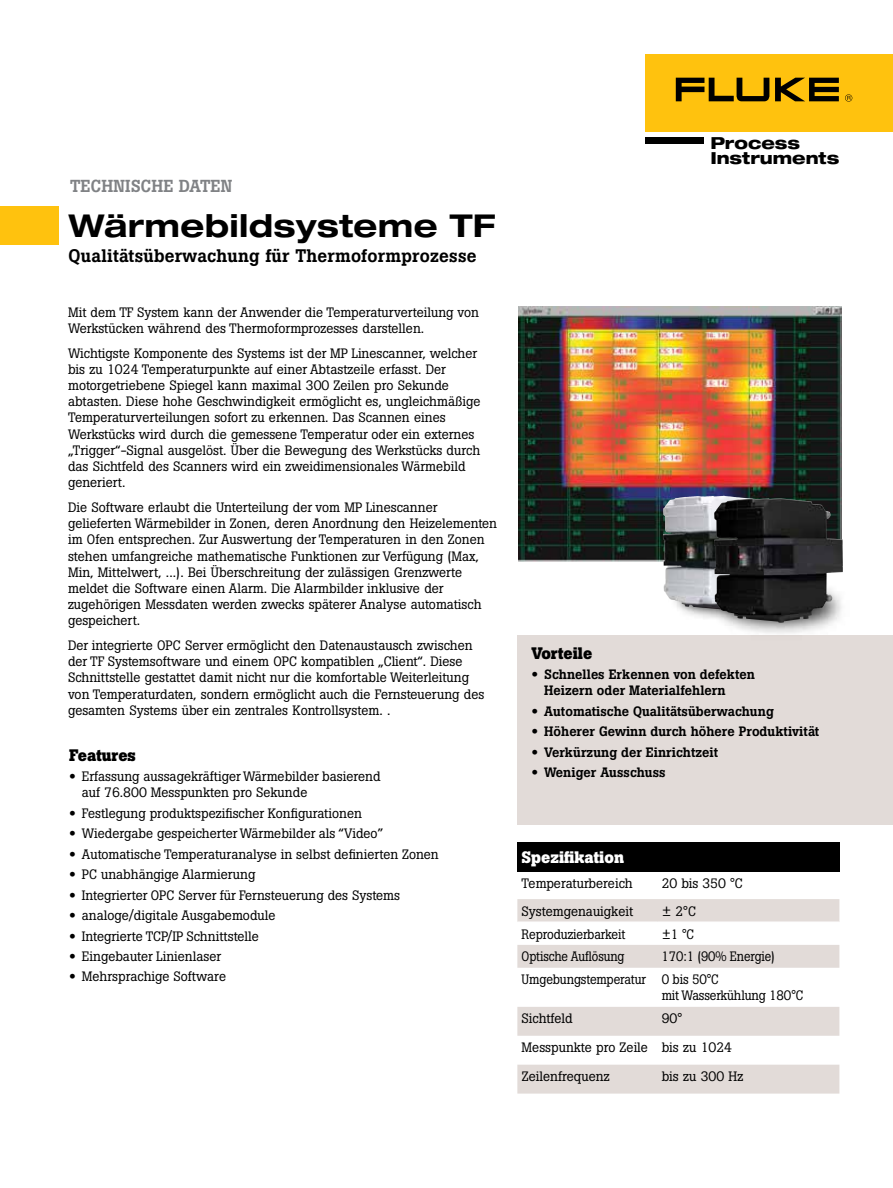
<style>
.page{position:relative;width:893px;height:1188px;background:#fff}
.page>*{position:absolute;margin:0;border:0;box-sizing:border-box;transform-origin:0 0}
.t1{font:700 expanded 31.5px "Helvetica Neue LT Std";letter-spacing:.01em;color:#000}
.t2{font:500 18px "Boton Pro";letter-spacing:.01em;color:#000}
.t3{font:500 17.25px "Boton Pro";letter-spacing:.01em;color:#808285}
.t4{font:800 expanded 16.65px/15.5px "Helvetica Neue LT Std";letter-spacing:-.005em;color:#000}
.t5{font:700 16.5px "Boton Pro";color:#000}
.t6{font:700 16.5px "Boton Pro";color:#fff}
.t7{font:13.5px/16.2px "Boton Pro";color:#000}
.t8{font:500 13.5px/16.2px "Boton Pro";color:#000}
.t9{font:13.5px/23px "Boton Pro";color:#000;scale:.93 1}
.t10{font:13.5px "Boton Pro";color:#000;scale:.95 1}
.s1{font-family:"Helvetica Neue LT Pro"}
.s2{font-family:"Helvetica Neue LT Pro";font-weight:500}
</style>
<div class="page">
<img style="left:519px;top:306px;width:323px;height:255px">
<div style="left:517px;top:635px;width:376px;height:190px;background:#e2dbd8"></div>
<div style="left:645px;top:54px;width:248px;height:77px;background:#ffc20e"></div>
<svg style="left:676px;top:78px;width:163px;height:23px"></svg>
<div style="left:645px;top:137px;width:59px;height:6px;background:#000"></div>
<svg style="left:845px;top:94px;width:7px;height:8px"></svg>
<div style="left:517px;top:842px;width:322px;height:29px;background:#000"></div>
<svg style="left:517px;top:899px;width:322px;height:195px;fill:#e2dbd8"></svg>
<hr style="left:517px;top:922px;width:140px;height:1px;background:#fff">
<hr style="left:657px;top:922px;width:182px;height:1px;background:#fff">
<div style="left:0;top:206px;width:58px;height:38px;background:#ffc20e"></div>
<img style="left:669px;top:594px;width:104px;height:37px">
<img style="left:663px;top:496px;width:60px;height:98px">
<img style="left:714px;top:498px;width:129px;height:125px">
<p class="t3" style="left:70px;top:174px;width:164px">TECHNISCHE DATEN</p>
<h1 class="t1" style="left:69px;top:206px;width:429px">Wärmebildsysteme TF</h1>
<h2 class="t2" style="left:69px;top:244px;width:409px">Qualitätsüberwachung für Thermoformprozesse</h2>
<p class="t4" style="left:710px;top:135px;width:131px">Process<br>Instruments</p>
<p class="t7" style="left:68px;top:304px;width:412px">Mit dem TF System kann der Anwender die Temperaturverteilung von<br>Werkstücken während des Thermoformprozesses darstellen.</p>
<p class="t7" style="left:68px;top:345px;width:414px">Wichtigste Komponente des Systems ist der MP Linescanner, welcher bis zu 1024 Temperaturpunkte auf einer Abtastzeile erfasst. Der motorgetriebene Spiegel kann maximal 300 Zeilen pro Sekunde abtasten. Diese hohe Geschwindigkeit ermöglicht es, ungleichmäßige Temperaturverteilungen sofort zu erkennen. Das Scannen eines Werkstücks wird durch die gemessene Temperatur oder ein externes „Trigger“-Signal ausgelöst. Über die Bewegung des Werkstücks durch das Sichtfeld des Scanners wird ein zweidimensionales Wärmebild generiert.</p>
<p class="t7" style="left:68px;top:499px;width:431px">Die Software erlaubt die Unterteilung der vom MP Linescanner gelieferten Wärmebilder in Zonen, deren Anordnung den Heizelementen im Ofen entsprechen. Zur Auswertung der Temperaturen in den Zonen stehen umfangreiche mathematische Funktionen zur Verfügung (Max, Min, Mittelwert, ...). Bei Überschreitung der zulässigen Grenzwerte meldet die Software einen Alarm. Die Alarmbilder inklusive der zugehörigen Messdaten werden zwecks späterer Analyse automatisch gespeichert.</p>
<p class="t7" style="left:68px;top:637px;width:418px">Der integrierte OPC Server ermöglicht den Datenaustausch zwischen der TF Systemsoftware und einem OPC kompatiblen „Client“. Diese Schnittstelle gestattet damit nicht nur die komfortable Weiterleitung von Temperaturdaten, sondern ermöglicht auch die Fernsteuerung des gesamten Systems über ein zentrales Kontrollsystem. .</p>
<p class="t5" style="left:531px;top:642px;width:62px">Vorteile</p>
<p class="t8" style="left:544px;top:666px;width:212px;text-indent:-13px"><span class="s1">•</span> Schnelles Erkennen von defekten<br>Heizern oder Materialfehlern</p>
<p class="t8" style="left:531px;top:703px;width:244px"><span class="s1">•</span> Automatische Qualitätsüberwachung</p>
<p class="t8" style="left:531px;top:723px;width:289px"><span class="s1">•</span> Höherer Gewinn durch höhere Produktivität</p>
<p class="t8" style="left:531px;top:744px;width:188px"><span class="s1">•</span> Verkürzung der Einrichtzeit</p>
<p class="t8" style="left:531px;top:764px;width:136px"><span class="s1">•</span> Weniger Ausschuss</p>
<p class="t5" style="left:69px;top:744px;width:68px">Features</p>
<p class="t7" style="left:82px;top:768px;width:300px;text-indent:-13px"><span class="s2">•</span> Erfassung aussagekräftiger Wärmebilder basierend auf 76.800 Messpunkten pro Sekunde</p>
<p class="t7" style="left:69px;top:805px;width:294px"><span class="s2">•</span> Festlegung produktspezifischer Konfigurationen</p>
<p class="t7" style="left:69px;top:825px;width:316px"><span class="s2">•</span> Wiedergabe gespeicherter Wärmebilder als “Video”</p>
<p class="t7" style="left:69px;top:846px;width:371px"><span class="s2">•</span> Automatische Temperaturanalyse in selbst definierten Zonen</p>
<p class="t7" style="left:69px;top:866px;width:188px"><span class="s2">•</span> PC unabhängige Alarmierung</p>
<p class="t7" style="left:69px;top:887px;width:332px"><span class="s2">•</span> Integrierter OPC Server für Fernsteuerung des Systems</p>
<p class="t7" style="left:69px;top:907px;width:208px"><span class="s2">•</span> analoge/digitale Ausgabemodule</p>
<p class="t7" style="left:69px;top:928px;width:191px"><span class="s2">•</span> Integrierte TCP/IP Schnittstelle</p>
<p class="t7" style="left:69px;top:948px;width:154px"><span class="s2">•</span> Eingebauter Linienlaser</p>
<p class="t7" style="left:69px;top:969px;width:158px"><span class="s2">•</span> Mehrsprachige Software</p>
<p class="t6" style="left:522px;top:846px;width:104px">Spezifikation</p>
<p class="t7" style="left:522px;top:875px;width:113px">Temperaturbereich</p>
<p class="t7" style="left:662px;top:875px;width:82px">20 bis 350 °C</p>
<p class="t7" style="left:522px;top:903px;width:113px">Systemgenauigkeit</p>
<p class="t7" style="left:662px;top:903px;width:36px">± 2°C</p>
<p class="t10" style="left:522px;top:925px;width:111px">Reproduzierbarkeit</p>
<p class="t10" style="left:662px;top:925px;width:36px">±1 °C</p>
<p class="t9" style="left:522px;top:945px;width:112px">Optische Auflösung</p>
<p class="t9" style="left:522px;top:945px;width:274px;text-indent:140px">170:1 (90% Energie)<br>Umgebungstemperatur 0 bis 50°C</p>
<p class="t10" style="left:662px;top:987px;width:150px">mit Wasserkühlung 180°C</p>
<p class="t7" style="left:522px;top:1011px;width:53px">Sichtfeld</p>
<p class="t7" style="left:522px;top:1004px;width:212px;line-height:29px;text-indent:140px">90°<br>Messpunkte pro Zeile bis zu 1024<br>Zeilenfrequenz</p>
<p class="t7" style="left:662px;top:1068px;width:83px">bis zu 300 Hz</p>
</div>
